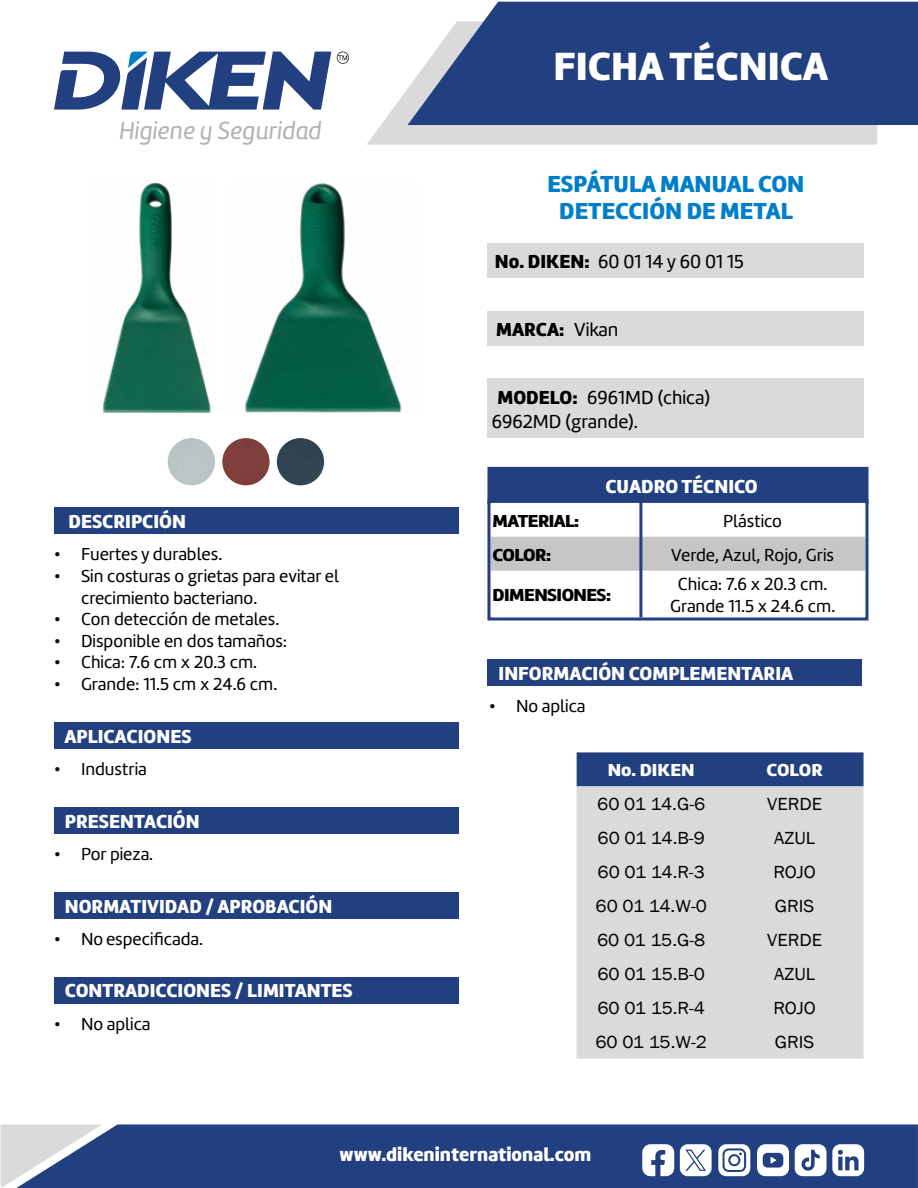
<style>
.page{position:relative;width:918px;height:1188px;background:#fff}
.page>*{position:absolute;margin:0;border:0;box-sizing:border-box;transform-origin:0 0}
.t1{font:40.8px "Amelia Basic Black";color:#fff}
.t2{font:25.5px "Amelia Basic Italic";color:#b3b2b2}
.t3{font:24px/27px "Amelia Basic Black";color:#007fc8;text-align:center}
.t4{font:19.5px "Amelia Basic Black";color:#fff}
.t5{font:19.5px/23.4px "Amelia Basic";color:#000}
.t6{font:19.5px "Amelia Basic Black";color:#000}
.t7{font:18px/21.6px "Amelia Basic";color:#000}
.t8{font:18px "Franklin Gothic";color:#000;scale:1.06 1}
.t9{font:18px "Amelia Basic Black";letter-spacing:-.03em;color:#000;scale:1.05 1}
.t10{font:18px "Amelia Basic Black";color:#fff;scale:1.05 1}
.s1{font-family:"Amelia Basic Black"}
.s2{font-family:"Amelia Basic"}
</style>
<div class="page">
<div style="left:102px;top:1124px;width:816px;height:64px;background:#223f80"></div>
<svg style="left:0;top:1124px;width:102px;height:64px;background:#9ea8bf"></svg>
<svg style="left:367px;top:88px;width:510px;height:57px;background:#ddddde"></svg>
<svg style="left:408px;top:2px;width:510px;height:123px;background:#36508b"></svg>
<svg style="left:54px;top:51px;width:277px;height:59px"></svg>
<svg style="left:337px;top:52px;width:12px;height:12px"></svg>
<svg style="left:680px;top:1144px;width:32px;height:32px"></svg>
<svg style="left:642px;top:1144px;width:32px;height:32px"></svg>
<svg style="left:718px;top:1144px;width:32px;height:32px"></svg>
<div style="left:730px;top:1156px;width:8px;height:8px;background:#fff;border-radius:50%"></div>
<svg style="left:757px;top:1144px;width:32px;height:32px"></svg>
<svg style="left:795px;top:1144px;width:69px;height:32px"></svg>
<div style="left:488px;top:243px;width:376px;height:34px;background:#dadada"></div>
<div style="left:488px;top:311px;width:376px;height:34px;background:#dadada"></div>
<div style="left:488px;top:379px;width:376px;height:59px;background:#dadada"></div>
<div style="left:54px;top:508px;width:405px;height:26px;background:#223f80"></div>
<div style="left:54px;top:722px;width:405px;height:27px;background:#223f80"></div>
<div style="left:54px;top:807px;width:405px;height:26px;background:#223f80"></div>
<div style="left:54px;top:892px;width:405px;height:26px;background:#223f80"></div>
<div style="left:54px;top:977px;width:405px;height:26px;background:#223f80"></div>
<div style="left:489px;top:468px;width:378px;height:34px;background:#223f80"></div>
<div style="left:487px;top:467px;width:381px;height:37px;border:3px solid #223f80"></div>
<svg style="left:491px;top:504px;width:373px;height:113px"></svg>
<div style="left:487px;top:500px;width:381px;height:121px;border:3px solid #223f80"></div>
<hr style="left:639px;top:501px;width:3px;height:117px;background:#223f80">
<div style="left:577px;top:752px;width:287px;height:34px;background:#223f80"></div>
<div style="left:577px;top:786px;width:287px;height:273px;background:#dadada"></div>
<div style="left:488px;top:659px;width:374px;height:27px;background:#223f80"></div>
<img style="left:103px;top:181px;width:108px;height:233px">
<img style="left:245px;top:180px;width:157px;height:233px">
<div style="left:168px;top:438px;width:47px;height:47px;background:#bac4c5;border-radius:24px"></div>
<div style="left:222px;top:438px;width:48px;height:47px;background:#803f3b;border-radius:24px"></div>
<div style="left:277px;top:438px;width:47px;height:47px;background:#314452;border-radius:24px"></div>
<h2 class="t2" style="left:119px;top:116px;width:204px">Higiene y Seguridad</h2>
<p class="t4" style="left:69px;top:510px;width:119px">DESCRIPCIÓN</p>
<p class="t7" style="left:54px;top:544px;width:170px">• Fuertes y durables.</p>
<p class="t7" style="left:81px;top:565px;width:260px;text-indent:-27px">• Sin costuras o grietas para evitar el crecimiento bacteriano.</p>
<p class="t7" style="left:54px;top:609px;width:227px">• Con detección de metales.</p>
<p class="t7" style="left:54px;top:630px;width:235px">• Disponible en dos tamaños:</p>
<p class="t7" style="left:54px;top:652px;width:205px">• Chica: 7.6 cm x 20.3 cm.</p>
<p class="t7" style="left:54px;top:673px;width:225px">• Grande: 11.5 cm x 24.6 cm.</p>
<p class="t4" style="left:64px;top:724px;width:129px">APLICACIONES</p>
<p class="t7" style="left:54px;top:758px;width:94px">• Industria</p>
<p class="t4" style="left:65px;top:809px;width:136px">PRESENTACIÓN</p>
<p class="t7" style="left:54px;top:843px;width:101px">• Por pieza.</p>
<p class="t4" style="left:65px;top:894px;width:269px">NORMATIVIDAD / APROBACIÓN</p>
<p class="t7" style="left:54px;top:928px;width:151px">• No especificada.</p>
<p class="t4" style="left:65px;top:979px;width:289px">CONTRADICCIONES / LIMITANTES</p>
<p class="t7" style="left:54px;top:1013px;width:98px">• No aplica</p>
<h1 class="t1" style="left:553px;top:41px;width:276px">FICHA TÉCNICA</h1>
<h3 class="t3" style="left:547px;top:171px;width:258px">ESPÁTULA MANUAL CON<br>DETECCIÓN DE METAL</h3>
<p class="t5" style="left:495px;top:249px;width:250px"><span class="s1">No. DIKEN:</span> 60 01 14 y 60 01 15</p>
<p class="t6" style="left:496px;top:317px;width:124px">MARCA: <span class="s2">Vikan</span></p>
<p class="t5" style="left:492px;top:386px;width:220px"><span class="s1">MODELO:</span> 6961MD (chica)<br>6962MD (grande).</p>
<p class="t4" style="left:605px;top:474px;width:154px">CUADRO TÉCNICO</p>
<p class="t9" style="left:493px;top:510px;width:84px">MATERIAL:</p>
<p class="t7" style="left:723px;top:510px;width:60px">Plástico</p>
<p class="t9" style="left:493px;top:544px;width:57px">COLOR:</p>
<p class="t7" style="left:671px;top:544px;width:165px">Verde, Azul, Rojo, Gris</p>
<p class="t9" style="left:493px;top:584px;width:114px">DIMENSIONES:</p>
<p class="t7" style="left:670px;top:573px;width:167px;text-align:center">Chica: 7.6 x 20.3 cm.<br>Grande 11.5 x 24.6 cm.</p>
<p class="t4" style="left:499px;top:661px;width:296px">INFORMACIÓN COMPLEMENTARIA</p>
<p class="t7" style="left:489px;top:695px;width:98px">• No aplica</p>
<p class="t10" style="left:608px;top:759px;width:84px">No. DIKEN</p>
<p class="t10" style="left:767px;top:759px;width:55px">COLOR</p>
<p class="t8" style="left:597px;top:793px;width:103px">60 01 14.G-6</p>
<p class="t8" style="left:767px;top:793px;width:53px">VERDE</p>
<p class="t8" style="left:598px;top:827px;width:103px">60 01 14.B-9</p>
<p class="t8" style="left:774px;top:827px;width:40px">AZUL</p>
<p class="t8" style="left:598px;top:861px;width:103px">60 01 14.R-3</p>
<p class="t8" style="left:773px;top:861px;width:42px">ROJO</p>
<p class="t8" style="left:596px;top:895px;width:107px">60 01 14.W-0</p>
<p class="t8" style="left:775px;top:895px;width:39px">GRIS</p>
<p class="t8" style="left:597px;top:929px;width:104px">60 01 15.G-8</p>
<p class="t8" style="left:767px;top:929px;width:53px">VERDE</p>
<p class="t8" style="left:597px;top:963px;width:103px">60 01 15.B-0</p>
<p class="t8" style="left:774px;top:963px;width:40px">AZUL</p>
<p class="t8" style="left:597px;top:997px;width:103px">60 01 15.R-4</p>
<p class="t8" style="left:773px;top:997px;width:42px">ROJO</p>
<p class="t8" style="left:595px;top:1031px;width:107px">60 01 15.W-2</p>
<p class="t8" style="left:775px;top:1031px;width:39px">GRIS</p>
<p class="t4" style="left:340px;top:1143px;width:253px">www.dikeninternational.com</p>
</div>
